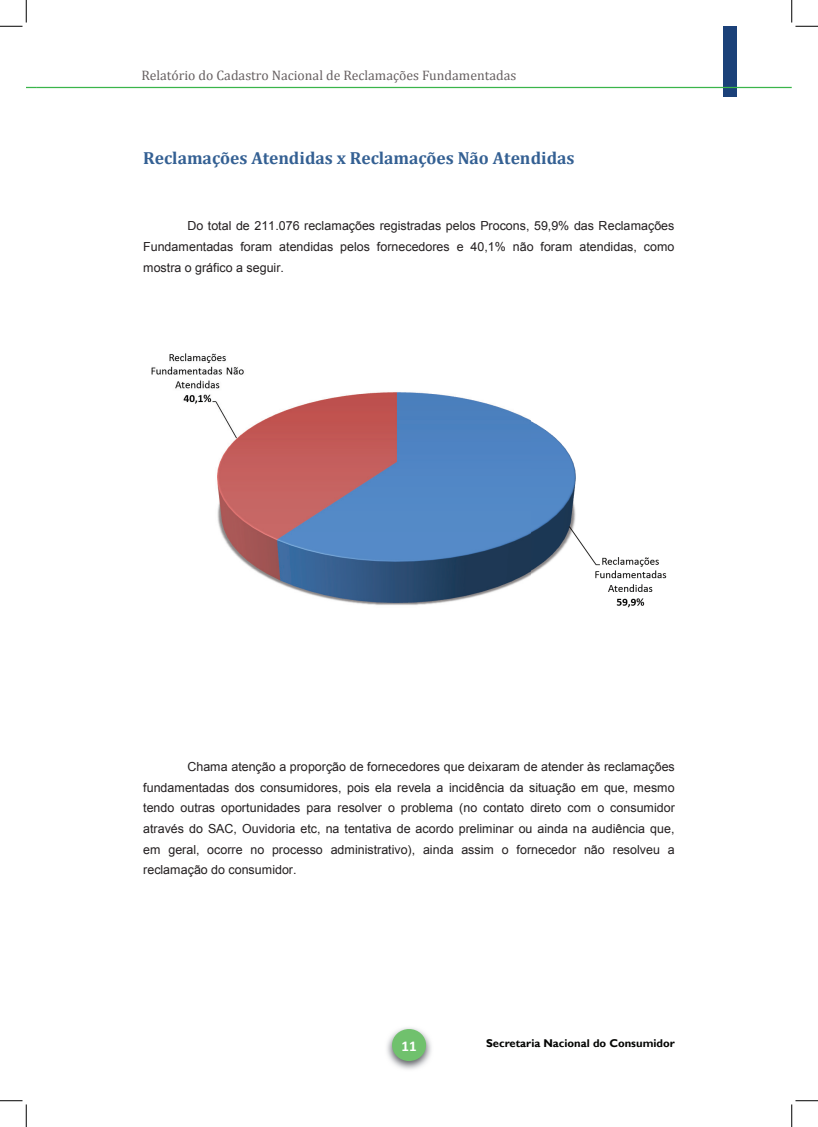
<style>
.page{position:relative;width:818px;height:1127px;background:#fff}
.page>*{position:absolute;margin:0;border:0;box-sizing:border-box;transform-origin:0 0}
.t1{font:700 17.5px "Cambria";color:#346093}
.t2{font:700 15px "Calibri";color:#fff}
.t3{font:13.75px "Cambria";color:#676162}
.t4{font:12.5px/20.6px "Arial";color:#231f20;text-align:justify}
.t5{font:700 11.25px "Gill Sans";color:#040503}
</style>
<div class="page">
<img style="left:151px;top:353px;width:516px;height:255px">
<img style="left:387px;top:1028px;width:45px;height:42px">
<div style="left:392px;top:1028px;width:34px;height:32px;background:#70c16d;border-radius:50%"></div>
<div style="left:723px;top:26px;width:13px;height:71px;background:#1b4179"></div>
<hr style="left:37px;top:87px;width:755px;height:1px;background:#3ab54a">
<svg style="left:0;top:0;width:27px;height:27px"></svg>
<svg style="left:0;top:1100px;width:27px;height:26px"></svg>
<svg style="left:791px;top:0;width:27px;height:27px"></svg>
<svg style="left:791px;top:1100px;width:27px;height:26px"></svg>
<p class="t3" style="left:141px;top:67px;width:376px">Relatório do Cadastro Nacional de Reclamações Fundamentadas</p>
<h1 class="t1" style="left:143px;top:146px;width:433px">Reclamações Atendidas x Reclamações Não Atendidas</h1>
<p class="t4" style="left:143px;top:216px;width:533px;text-indent:44px">Do total de 211.076 reclamações registradas pelos Procons, 59,9% das Reclamações Fundamentadas foram atendidas pelos fornecedores e 40,1% não foram atendidas, como mostra o gráfico a seguir.</p>
<p class="t4" style="left:143px;top:756px;width:533px;text-indent:44px">Chama atenção a proporção de fornecedores que deixaram de atender às reclamações fundamentadas dos consumidores, pois ela revela a incidência da situação em que, mesmo tendo outras oportunidades para resolver o problema (no contato direto com o consumidor através do SAC, Ouvidoria etc, na tentativa de acordo preliminar ou ainda na audiência que, em geral, ocorre no processo administrativo), ainda assim o fornecedor não resolveu a reclamação do consumidor.</p>
<p class="t2" style="left:401px;top:1035px;width:17px">11</p>
<p class="t5" style="left:486px;top:1036px;width:190px">Secretaria Nacional do Consumidor</p>
</div>
